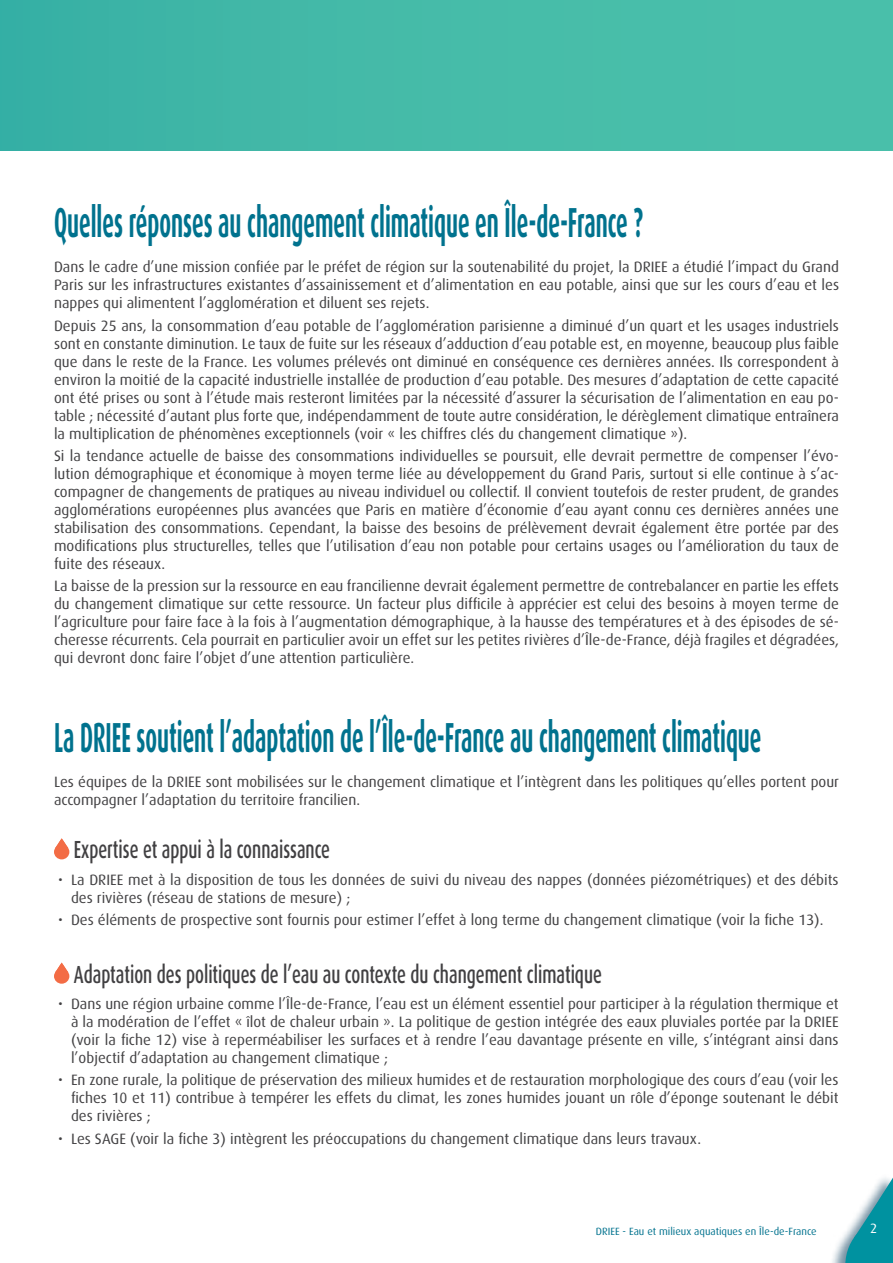
<style>
.page{position:relative;width:893px;height:1263px;background:#fff}
.page>*{position:absolute;margin:0;border:0;box-sizing:border-box;transform-origin:0 0}
.t1{font:700 42px "Dax OT";color:#00728e;scale:.5 1}
.t2{font:500 24.75px "Dax OT";color:#414042;scale:.67 1}
.t3{font:15px/18px "Dax OT";color:#414042;text-align:justify}
.t4{font:13.5px "Dax OT";color:#fff}
.t5{font:10.5px "Dax OT";color:#00728e}
</style>
<div class="page">
<div style="left:0;top:0;width:893px;height:151px;background:linear-gradient(to right,#3ab2a5,#4dc2ab)"></div>
<div style="left:830px;top:1173px;width:63px;height:90px;background:#0d3f5e;opacity:.57"></div>
<svg style="left:845px;top:1177px;width:48px;height:86px"></svg>
<svg style="left:54px;top:838px;width:15px;height:21px"></svg>
<svg style="left:54px;top:962px;width:15px;height:22px"></svg>
<h1 class="t1" style="left:54px;top:199px;width:1179px">Quelles réponses au changement climatique en île-de-france ?</h1>
<p class="t3" style="left:54px;top:258px;width:786px">Dans le cadre d’une mission confiée par le préfet de région sur la soutenabilité du projet, la DRIEE a étudié l’impact du Grand Paris sur les infrastructures existantes d’assainissement et d’alimentation en eau potable, ainsi que sur les cours d’eau et les nappes qui alimentent l’agglomération et diluent ses rejets.</p>
<p class="t3" style="left:54px;top:316px;width:786px">Depuis 25 ans, la consommation d’eau potable de l’agglomération parisienne a diminué d’un quart et les usages industriels sont en constante diminution. Le taux de fuite sur les réseaux d’adduction d’eau potable est, en moyenne, beaucoup plus faible que dans le reste de la France. Les volumes prélevés ont diminué en conséquence ces dernières années. Ils correspondent à environ la moitié de la capacité industrielle installée de production d’eau potable. Des mesures d’adaptation de cette capacité ont été prises ou sont à l’étude mais resteront limitées par la nécessité d’assurer la sécurisation de l’alimentation en eau po&shy;table ; nécessité d’autant plus forte que, indépendamment de toute autre considération, le dérèglement climatique entraînera la multiplication de phénomènes exceptionnels (voir « les chiffres clés du changement climatique »).</p>
<p class="t3" style="left:54px;top:447px;width:786px">Si la tendance actuelle de baisse des consommations individuelles se poursuit, elle devrait permettre de compenser l’évo&shy;lution démographique et économique à moyen terme liée au développement du Grand Paris, surtout si elle continue à s’ac&shy;compagner de changements de pratiques au niveau individuel ou collectif. Il convient toutefois de rester prudent, de grandes agglomérations européennes plus avancées que Paris en matière d’économie d’eau ayant connu ces dernières années une stabilisation des consommations. Cependant, la baisse des besoins de prélèvement devrait également être portée par des modifications plus structurelles, telles que l’utilisation d’eau non potable pour certains usages ou l’amélioration du taux de fuite des réseaux.</p>
<p class="t3" style="left:54px;top:577px;width:786px">La baisse de la pression sur la ressource en eau francilienne devrait également permettre de contrebalancer en partie les effets du changement climatique sur cette ressource. Un facteur plus difficile à apprécier est celui des besoins à moyen terme de l’agriculture pour faire face à la fois à l’augmentation démographique, à la hausse des températures et à des épisodes de sé&shy;cheresse récurrents. Cela pourrait en particulier avoir un effet sur les petites rivières d’Île-de-France, déjà fragiles et dégradées, qui devront donc faire l’objet d’une attention particulière.</p>
<h1 class="t1" style="left:54px;top:714px;width:1416px">La DRIEE soutient l’adaptation de l’Île-de-France au changement climatique</h1>
<p class="t3" style="left:54px;top:773px;width:787px">Les équipes de la DRIEE sont mobilisées sur le changement climatique et l’intègrent dans les politiques qu’elles portent pour accompagner l’adaptation du territoire francilien.</p>
<h2 class="t2" style="left:74px;top:836px;width:384px">Expertise et appui à la connaissance</h2>
<p class="t3" style="left:71px;top:871px;width:769px;text-indent:-13px">• La DRIEE met à la disposition de tous les données de suivi du niveau des nappes (données piézométriques) et des débits des rivières (réseau de stations de mesure) ;</p>
<p class="t3" style="left:58px;top:911px;width:767px">• Des éléments de prospective sont fournis pour estimer l’effet à long terme du changement climatique (voir la fiche 13).</p>
<h2 class="t2" style="left:74px;top:960px;width:790px">Adaptation des politiques de l’eau au contexte du changement climatique</h2>
<p class="t3" style="left:71px;top:995px;width:769px;text-indent:-13px">• Dans une région urbaine comme l’Île-de-France, l’eau est un élément essentiel pour participer à la régulation thermique et à la modération de l’effet « îlot de chaleur urbain ». La politique de gestion intégrée des eaux pluviales portée par la DRIEE (voir la fiche 12) vise à reperméabiliser les surfaces et à rendre l’eau davantage présente en ville, s’intégrant ainsi dans l’objectif d’adaptation au changement climatique ;</p>
<p class="t3" style="left:71px;top:1071px;width:769px;text-indent:-13px">• En zone rurale, la politique de préservation des milieux humides et de restauration morphologique des cours d’eau (voir les fiches 10 et 11) contribue à tempérer les effets du climat, les zones humides jouant un rôle d’éponge soutenant le débit des rivières ;</p>
<p class="t3" style="left:58px;top:1129px;width:644px">• Les SAGE (voir la fiche 3) intègrent les préoccupations du changement climatique dans leurs travaux.</p>
<p class="t5" style="left:596px;top:1225px;width:222px">DRIEE - Eau et milieux aquatiques en Île-de-France</p>
<p class="t4" style="left:870px;top:1221px;width:9px">2</p>
</div>
